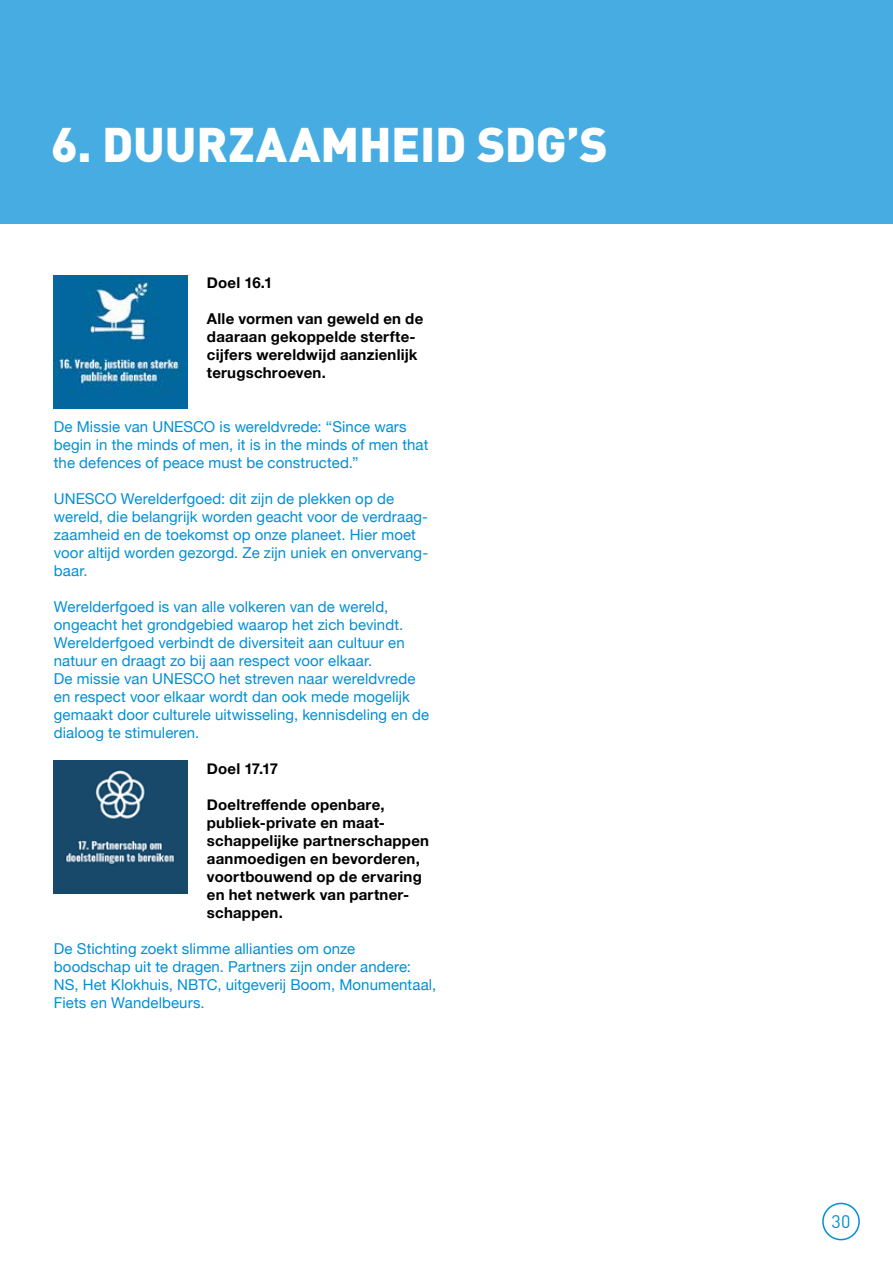
<style>
.page{position:relative;width:893px;height:1263px;background:#fff}
.page>*{position:absolute;margin:0;border:0;box-sizing:border-box;transform-origin:0 0}
.t1{font:900 48px "DIN";letter-spacing:-.005em;color:#fff}
.t2{font:18px "DIN";color:#008fd5}
.t3{font:15px/18px "Helvetica Neue";letter-spacing:.005em;color:#008fd5}
.t4{font:700 15px/18px "Helvetica Neue";letter-spacing:.015em;color:#000}
</style>
<div class="page">
<div style="left:822px;top:1203px;width:38px;height:37px;border:2px solid #008fd5;border-radius:50%"></div>
<img style="left:54px;top:275px;width:133px;height:133px">
<img style="left:54px;top:760px;width:133px;height:133px">
<div style="left:0;top:0;width:893px;height:224px;background:#46ace1"></div>
<h1 class="t1" style="left:51px;top:113px;width:558px">6. DUURZAAMHEID SDG’S</h1>
<p class="t4" style="left:207px;top:274px;width:67px">Doel 16.1</p>
<p class="t4" style="left:207px;top:310px;width:218px">Alle vormen van geweld en de daaraan gekoppelde sterfte&shy;cijfers wereldwijd aanzienlijk terugschroeven.</p>
<p class="t3" style="left:54px;top:419px;width:376px">De Missie van UNESCO is wereldvrede: “Since wars begin in the minds of men, it is in the minds of men that the defences of peace must be constructed.”</p>
<p class="t3" style="left:54px;top:491px;width:376px">UNESCO Werelderfgoed: dit zijn de plekken op de wereld, die belangrijk worden geacht voor de verdraag&shy;zaamheid en de toekomst op onze planeet. Hier moet voor altijd worden gezorgd. Ze zijn uniek en onvervang&shy;baar.</p>
<p class="t3" style="left:54px;top:599px;width:377px">Werelderfgoed is van alle volkeren van de wereld, ongeacht het grondgebied waarop het zich bevindt.<br>Werelderfgoed verbindt de diversiteit aan cultuur en natuur en draagt zo bij aan respect voor elkaar.<br>De missie van UNESCO het streven naar wereldvrede en respect voor elkaar wordt dan ook mede mogelijk gemaakt door culturele uitwisseling, kennisdeling en de dialoog te stimuleren.</p>
<p class="t4" style="left:207px;top:760px;width:73px">Doel 17.17</p>
<p class="t4" style="left:207px;top:796px;width:224px">Doeltreffende openbare, publiek-private en maat&shy;schappelijke partnerschappen aanmoedigen en bevorderen, voortbouwend op de ervaring en het netwerk van partner&shy;schappen.</p>
<p class="t3" style="left:54px;top:941px;width:384px">De Stichting zoekt slimme allianties om onze<br>boodschap uit te dragen. Partners zijn onder andere:<br>NS, Het Klokhuis, NBTC, uitgeverij Boom, Monumentaal, Fiets en Wandelbeurs.</p>
<p class="t2" style="left:831px;top:1210px;width:21px">30</p>
</div>
